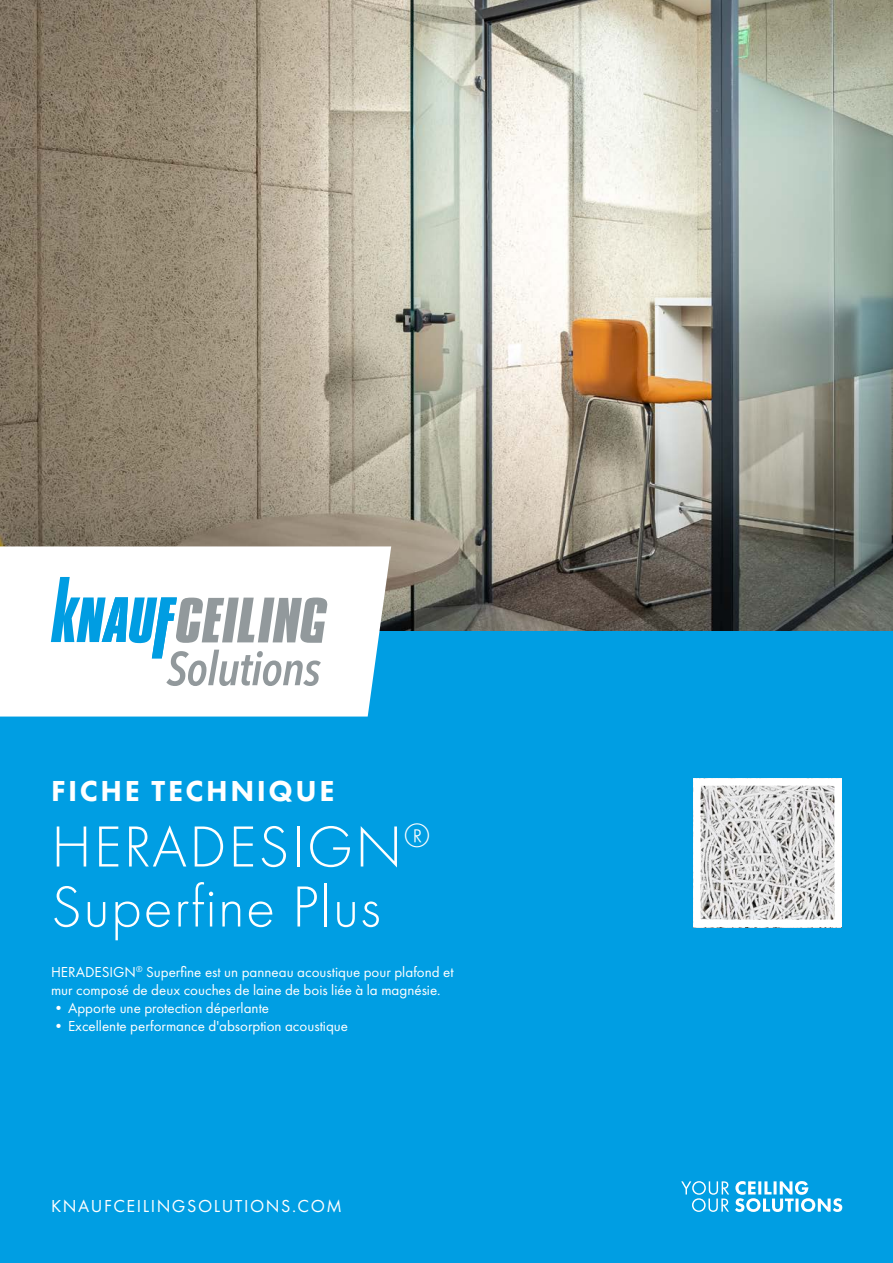
<style>
.page{position:relative;width:893px;height:1263px;background:#fff}
.page>*{position:absolute;margin:0;border:0;box-sizing:border-box;transform-origin:0 0}
.t1{font:300 60px "Futura PT";letter-spacing:.025em;color:#fff}
.t2{font:800 30px "Futura PT";letter-spacing:.085em;color:#fff}
.t3{font:18px "Futura PT";letter-spacing:.085em;color:#fff}
.t4{font:15px/18px "Futura PT";color:#fff}
</style>
<div class="page">
<img style="left:0;top:0;width:893px;height:631px">
<div style="left:0;top:631px;width:893px;height:632px;background:#009ee3"></div>
<svg style="left:681px;top:1181px;width:161px;height:31px"></svg>
<svg style="left:0;top:546px;width:391px;height:170px"></svg>
<svg style="left:51px;top:577px;width:276px;height:109px"></svg>
<img style="left:702px;top:787px;width:131px;height:131px">
<div style="left:693px;top:778px;width:149px;height:149px;border:8px solid #fff"></div>
<p class="t2" style="left:51px;top:772px;width:285px">FICHE TECHNIQUE</p>
<p class="t1" style="left:51px;top:812px;width:380px">HERADESIGN<sup>®</sup></p>
<p class="t1" style="left:51px;top:872px;width:331px">Superfine Plus</p>
<p class="t4" style="left:51px;top:963px;width:404px">HERADESIGN<sup>®</sup> Superfine est un panneau acoustique pour plafond et mur composé de deux couches de laine de bois liée à la magnésie.</p>
<p class="t4" style="left:51px;top:999px;width:220px">•Apporte une protection déperlante</p>
<p class="t4" style="left:51px;top:1017px;width:299px">•Excellente performance d'absorption acoustique</p>
<p class="t3" style="left:51px;top:1195px;width:292px">KNAUFCEILINGSOLUTIONS.COM</p>
</div>
